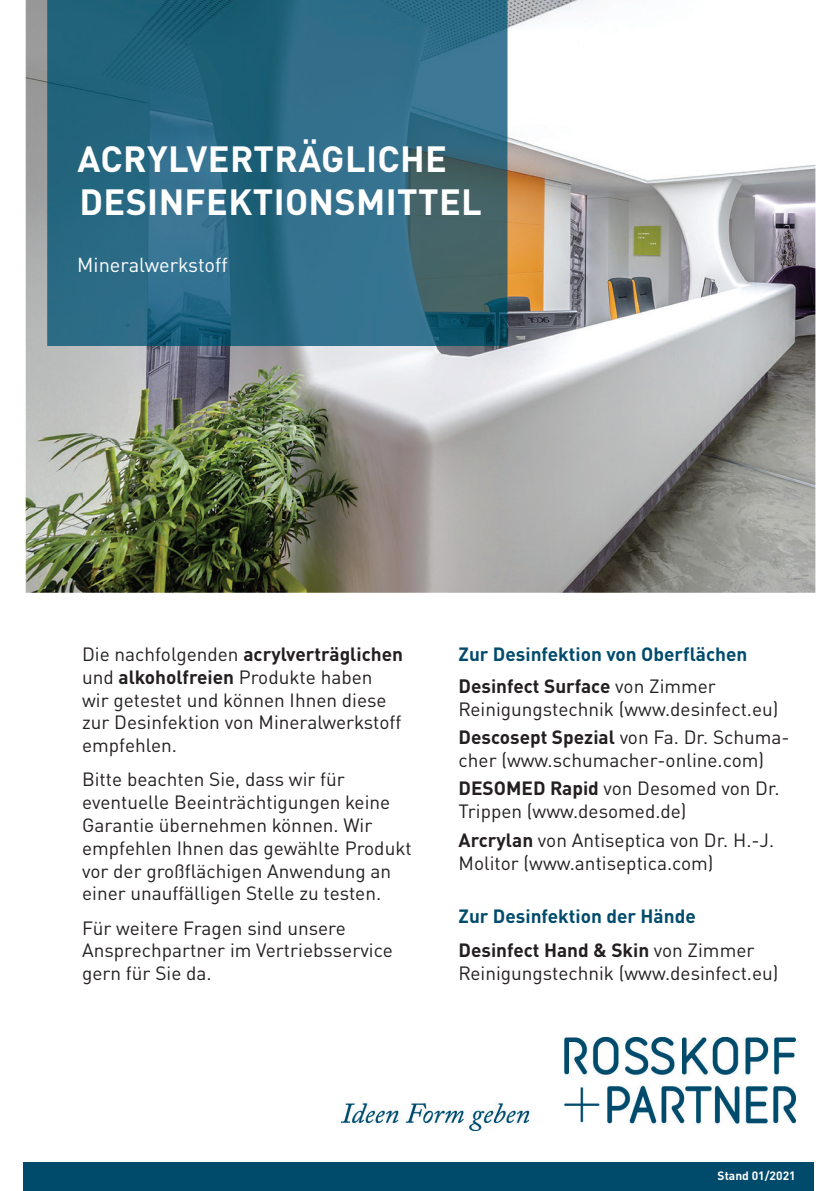
<style>
.page{position:relative;width:840px;height:1191px;background:#fff}
.page>*{position:absolute;margin:0;border:0;box-sizing:border-box;transform-origin:0 0}
.t1{font:700 36px/43.2px "DINOT";letter-spacing:.01em;color:#fff}
.t2{font:20px "DINOT";color:#fff}
.t3{font:19px/22.8px "DINOT";color:#231f20}
.t4{font:700 19px/31.8px "DINOT";color:#004b6c}
.t5{font:700 12px "DINOT";color:#fff}
.s1{font-weight:700}
.s2{font-size:19.2px;color:#231f20}
.s3{color:#231f20}
.s4{font-weight:400;color:#231f20}
</style>
<div class="page">
<img style="left:26px;top:0;width:788px;height:593px">
<div style="left:23px;top:1162px;width:790px;height:29px;background:#004b6c"></div>
<img style="left:341px;top:1037px;width:453px;height:93px">
<img style="left:48px;top:0;width:458px;height:346px">
<h1 class="t1" style="left:78px;top:136px;width:405px">ACRYLVERTRÄGLICHE<br>DESINFEKTIONSMITTEL</h1>
<p class="t2" style="left:77px;top:252px;width:152px">Mineralwerkstoff</p>
<p class="t3" style="left:82px;top:642px;width:322px">Die nachfolgenden <span class="s1">acrylverträglichen </span>und <span class="s1">alkoholfreien</span> Produkte haben wir getestet und können Ihnen diese zur Desinfektion von Mineralwerkstoff empfehlen.</p>
<p class="t3" style="left:82px;top:768px;width:331px">Bitte beachten Sie, dass wir für eventuelle Beeinträchtigungen keine Garantie übernehmen können. Wir empfehlen Ihnen das gewählte Produkt vor der großflächigen Anwendung an einer unauffälligen Stelle zu testen.</p>
<p class="t3" style="left:82px;top:916px;width:312px">Für weitere Fragen sind unsere<br>Ansprechpartner im Vertriebsservice gern für Sie da.</p>
<p class="t4" style="left:458px;top:637px;width:290px">Zur Desinfektion von Oberflächen<br><span class="s2">D</span><span class="s3">esinfect Surface</span> <span class="s4">von Zimmer</span></p>
<p class="t3" style="left:458px;top:694px;width:332px;line-height:28.4px">Reinigungstechnik (www.desinfect.eu)<br><span class="s1">Descosept Spezial</span> von Fa. Dr. Schuma-</p>
<p class="t3" style="left:458px;top:745px;width:322px;line-height:28.4px">cher (www.schumacher-online.com)<br><span class="s1">DESOMED Rapid</span> von Desomed von Dr.</p>
<p class="t3" style="left:458px;top:797px;width:317px;line-height:28.4px">Trippen (www.desomed.de)<br><span class="s1">Arcrylan</span> von Antiseptica von Dr. H.-J.</p>
<p class="t3" style="left:458px;top:851px;width:256px">Molitor (www.antiseptica.com)</p>
<p class="t4" style="left:458px;top:898px;width:297px;line-height:34.2px">Zur Desinfektion der Hände<br><span class="s3">Desinfect Hand &amp; Skin</span> <span class="s4">von Zimmer</span></p>
<p class="t3" style="left:458px;top:961px;width:321px">Reinigungstechnik (www.desinfect.eu)</p>
<p class="t5" style="left:717px;top:1167px;width:79px">Stand 01/2021</p>
</div>
